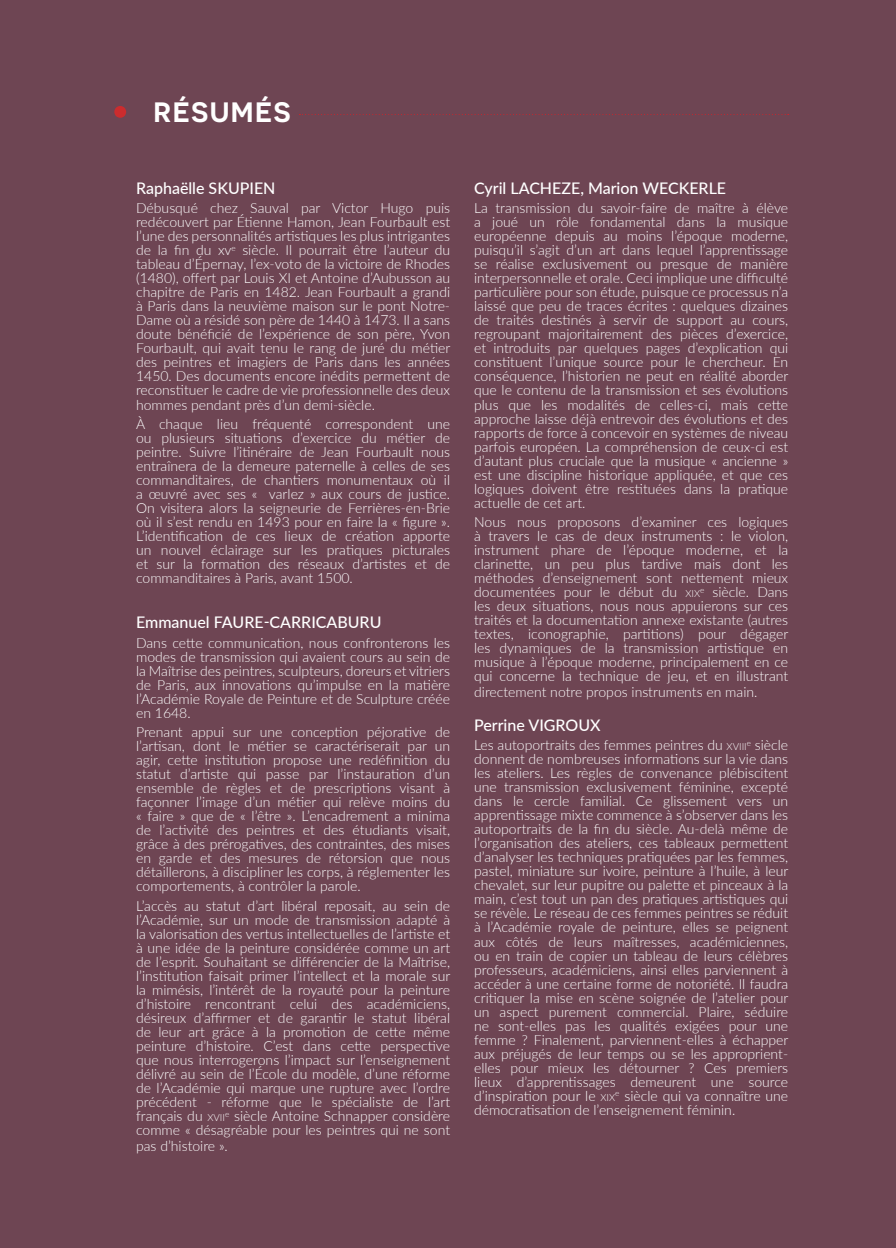
<style>
.page{position:relative;width:896px;height:1248px;background:#fff}
.page>*{position:absolute;margin:0;border:0;box-sizing:border-box;transform-origin:0 0}
.t1{font:600 28px "Novecentosanswide";letter-spacing:.05em;color:#fff}
.t2{font:500 16px "Lato";color:#fff}
.t3{font:300 14px/14px "Lato";color:#fff;text-align:justify}
.s1{font-size:9.8px}
</style>
<div class="page">
<div style="left:0;top:0;width:896px;height:1247px;background:#6e4553"></div>
<svg style="left:114px;top:106px;width:12px;height:12px"></svg>
<svg style="left:299px;top:114px;width:490px;height:1px"></svg>
<p class="t1" style="left:154px;top:95px;width:139px">RÉSUMÉS</p>
<p class="t2" style="left:136px;top:176px;width:141px">Raphaëlle SKUPIEN</p>
<p class="t3" style="left:136px;top:201px;width:316px">Débusqué chez Sauval par Victor Hugo puis redécouvert par Étienne Hamon, Jean Fourbault est l’une des personnalités artistiques les plus intrigantes de la fin du xv<sup>e</sup> siècle. Il pourrait être l’auteur du tableau d’Épernay, l’ex-voto de la victoire de Rhodes (1480), offert par Louis XI et Antoine d’Aubusson au chapitre de Paris en 1482. Jean Fourbault a grandi à Paris dans la neuvième maison sur le pont Notre-Dame où a résidé son père de 1440 à 1473. Il a sans doute bénéficié de l’expérience de son père, Yvon Fourbault, qui avait tenu le rang de juré du métier des peintres et imagiers de Paris dans les années 1450. Des documents encore inédits permettent de reconstituer le cadre de vie professionnelle des deux hommes pendant près d’un demi-siècle.</p>
<p class="t3" style="left:136px;top:416px;width:315px">À chaque lieu fréquenté correspondent une ou plusieurs situations d’exercice du métier de peintre. Suivre l’itinéraire de Jean Fourbault nous entraînera de la demeure paternelle à celles de ses commanditaires, de chantiers monumentaux où il a œuvré avec ses « varlez » aux cours de justice.<br>On visitera alors la seigneurie de Ferrières-en-Brie où il s’est rendu en 1493 pour en faire la « figure ».<br>L’identification de ces lieux de création apporte un nouvel éclairage sur les pratiques picturales et sur la formation des réseaux d’artistes et de commanditaires à Paris, avant 1500.</p>
<p class="t2" style="left:136px;top:610px;width:247px">Emmanuel FAURE-CARRICABURU</p>
<p class="t3" style="left:136px;top:635px;width:315px">Dans cette communication, nous confronterons les modes de transmission qui avaient cours au sein de la Maîtrise des peintres, sculpteurs, doreurs et vitriers de Paris, aux innovations qu’impulse en la matière l’Académie Royale de Peinture et de Sculpture créée en 1648.</p>
<p class="t3" style="left:136px;top:724px;width:315px">Prenant appui sur une conception péjorative de l’artisan, dont le métier se caractériserait par un agir, cette institution propose une redéfinition du statut d’artiste qui passe par l’instauration d’un ensemble de règles et de prescriptions visant à façonner l’image d’un métier qui relève moins du « faire » que de « l’être ». L’encadrement a minima de l’activité des peintres et des étudiants visait, grâce à des prérogatives, des contraintes, des mises en garde et des mesures de rétorsion que nous détaillerons, à discipliner les corps, à réglementer les comportements, à contrôler la parole.</p>
<p class="t3" style="left:136px;top:898px;width:316px">L’accès au statut d’art libéral reposait, au sein de l’Académie, sur un mode de transmission adapté à la valorisation des vertus intellectuelles de l’artiste et à une idée de la peinture considérée comme un art de l’esprit. Souhaitant se différencier de la Maîtrise, l’institution faisait primer l’intellect et la morale sur la mimésis, l’intérêt de la royauté pour la peinture d’histoire rencontrant celui des académiciens, désireux d’affirmer et de garantir le statut libéral de leur art grâce à la promotion de cette même peinture d’histoire. C’est dans cette perspective que nous interrogerons l’impact sur l’enseignement délivré au sein de l’École du modèle, d’une réforme de l’Académie qui marque une rupture avec l’ordre précédent - réforme que le spécialiste de l’art français du <span class="s1">XVII</span><sup>e</sup> siècle Antoine Schnapper considère comme « désagréable pour les peintres qui ne sont</p>
<p class="t3" style="left:136px;top:1138px;width:93px">pas d’histoire ».</p>
<p class="t2" style="left:474px;top:176px;width:253px">Cyril LACHEZE, Marion WECKERLE</p>
<p class="t3" style="left:474px;top:201px;width:316px">La transmission du savoir-faire de maître à élève a joué un rôle fondamental dans la musique européenne depuis au moins l’époque moderne, puisqu’il s’agit d’un art dans lequel l’apprentissage se réalise exclusivement ou presque de manière interpersonnelle et orale. Ceci implique une difficulté particulière pour son étude, puisque ce processus n’a laissé que peu de traces écrites : quelques dizaines de traités destinés à servir de support au cours, regroupant majoritairement des pièces d’exercice, et introduits par quelques pages d’explication qui constituent l’unique source pour le chercheur. En conséquence, l’historien ne peut en réalité aborder que le contenu de la transmission et ses évolutions plus que les modalités de celles-ci, mais cette approche laisse déjà entrevoir des évolutions et des rapports de force à concevoir en systèmes de niveau parfois européen. La compréhension de ceux-ci est d’autant plus cruciale que la musique « ancienne » est une discipline historique appliquée, et que ces logiques doivent être restituées dans la pratique actuelle de cet art.</p>
<p class="t3" style="left:474px;top:514px;width:316px">Nous nous proposons d’examiner ces logiques à travers le cas de deux instruments : le violon, instrument phare de l’époque moderne, et la clarinette, un peu plus tardive mais dont les méthodes d’enseignement sont nettement mieux documentées pour le début du <span class="s1">XIX</span><sup>e</sup> siècle. Dans les deux situations, nous nous appuierons sur ces traités et la documentation annexe existante (autres textes, iconographie, partitions) pour dégager les dynamiques de la transmission artistique en musique à l’époque moderne, principalement en ce qui concerne la technique de jeu, et en illustrant</p>
<p class="t3" style="left:474px;top:684px;width:285px">directement notre propos instruments en main.</p>
<p class="t2" style="left:474px;top:713px;width:128px">Perrine VIGROUX</p>
<p class="t3" style="left:474px;top:737px;width:316px">Les autoportraits des femmes peintres du <span class="s1">XVIII</span><sup>e</sup> siècle donnent de nombreuses informations sur la vie dans les ateliers. Les règles de convenance plébiscitent une transmission exclusivement féminine, excepté dans le cercle familial. Ce glissement vers un apprentissage mixte commence à s’observer dans les autoportraits de la fin du siècle. Au-delà même de l’organisation des ateliers, ces tableaux permettent d’analyser les techniques pratiquées par les femmes, pastel, miniature sur ivoire, peinture à l’huile, à leur chevalet, sur leur pupitre ou palette et pinceaux à la main, c’est tout un pan des pratiques artistiques qui se révèle. Le réseau de ces femmes peintres se réduit à l’Académie royale de peinture, elles se peignent aux côtés de leurs maîtresses, académiciennes, ou en train de copier un tableau de leurs célèbres professeurs, académiciens, ainsi elles parviennent à accéder à une certaine forme de notoriété. Il faudra critiquer la mise en scène soignée de l’atelier pour un aspect purement commercial. Plaire, séduire ne sont-elles pas les qualités exigées pour une femme ? Finalement, parviennent-elles à échapper aux préjugés de leur temps ou se les approprient&shy;elles pour mieux les détourner ? Ces premiers lieux d’apprentissages demeurent une source d’inspiration pour le <span class="s1">XIX</span><sup>e</sup> siècle qui va connaître une démocratisation de l’enseignement féminin.</p>
</div>
